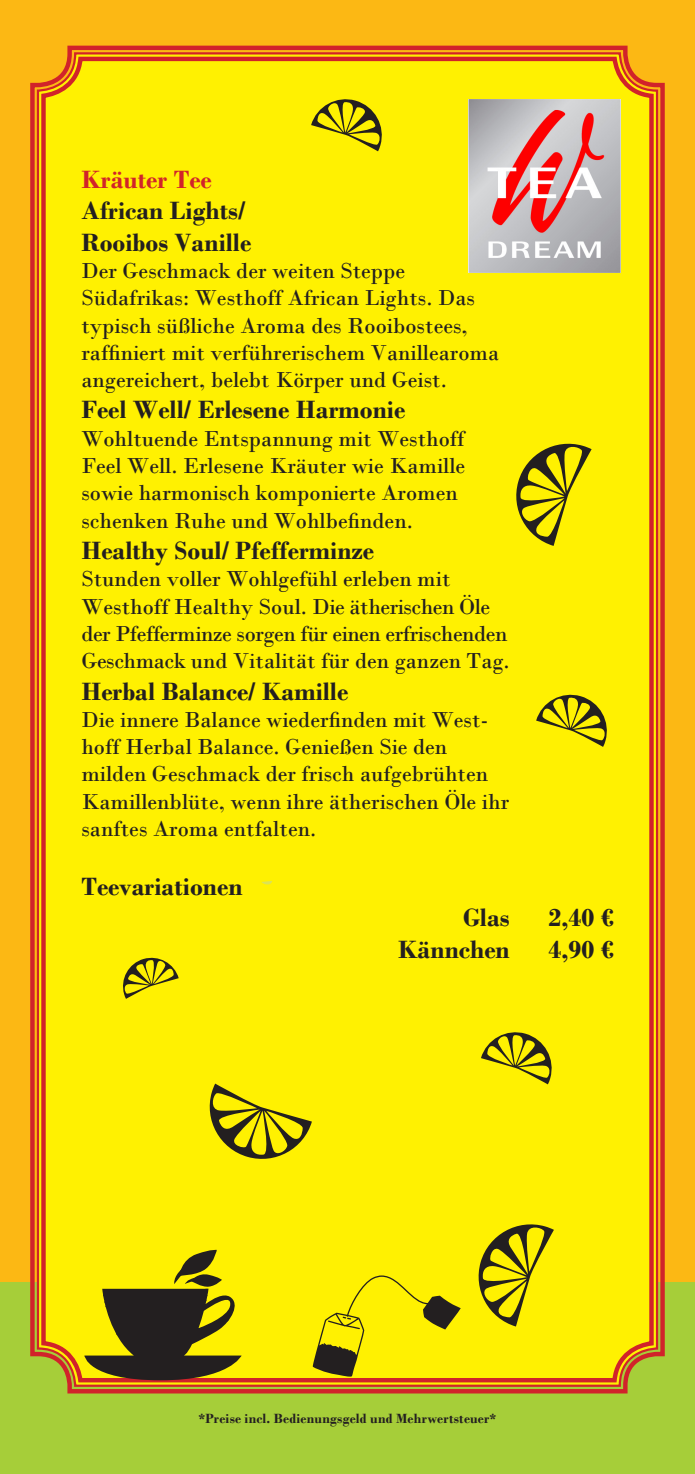
<style>
.page{position:relative;width:695px;height:1474px;background:#fff}
.page>*{position:absolute;margin:0;border:0;box-sizing:border-box;transform-origin:0 0}
.t1{font:700 26.25px "Bodoni";color:#231f20}
.t2{font:700 26.25px "Bodoni";color:#d1232a}
.t3{font:22.75px/27.3px "Bodoni";color:#231f20}
.t4{font:700 14px "Bodoni";letter-spacing:.015em;color:#231f20}
</style>
<div class="page">
<div style="left:0;top:0;width:694px;height:1413px;background:#fcb814"></div>
<div style="left:0;top:1282px;width:694px;height:191px;background:#a6ce39"></div>
<div style="left:30px;top:45px;width:635px;height:1349px;background:#fff101"></div>
<div style="left:41px;top:57px;width:612px;height:1325px;border:4px solid #d1232a;border-radius:37px"></div>
<svg style="left:261px;top:881px;width:11px;height:5px"></svg>
<svg style="left:84px;top:1248px;width:157px;height:132px;background:#918710"></svg>
<svg style="left:472px;top:1218px;width:82px;height:108px;background:#cabe08"></svg>
<img style="left:468px;top:99px;width:152px;height:173px">
<svg style="left:313px;top:1275px;width:147px;height:101px;background:#ded205"></svg>
<svg style="left:510px;top:438px;width:81px;height:108px;background:#c9be08"></svg>
<svg style="left:204px;top:1083px;width:108px;height:81px;background:#c9be08"></svg>
<svg style="left:311px;top:95px;width:75px;height:56px;background:#cabe08"></svg>
<svg style="left:536px;top:690px;width:74px;height:57px;background:#cabe08"></svg>
<svg style="left:120px;top:954px;width:59px;height:44px;background:#c9be08"></svg>
<svg style="left:481px;top:1028px;width:74px;height:56px;background:#c9bd08"></svg>
<p class="t2" style="left:81px;top:163px;width:132px">Kräuter Tee</p>
<p class="t1" style="left:81px;top:195px;width:165px">African Lights/</p>
<p class="t1" style="left:81px;top:226px;width:171px">Rooibos Vanille</p>
<p class="t3" style="left:81px;top:257px;width:419px">Der Geschmack der weiten Steppe Südafrikas: Westhoff African Lights. Das typisch süßliche Aroma des Rooibostees, raffiniert mit verführerischem Vanillearoma angereichert, belebt Körper und Geist.</p>
<p class="t1" style="left:81px;top:394px;width:325px">Feel Well/ Erlesene Harmonie</p>
<p class="t3" style="left:81px;top:425px;width:385px">Wohltuende Entspannung mit Westhoff Feel Well. Erlesene Kräuter wie Kamille sowie harmonisch komponierte Aromen schenken Ruhe und Wohlbefinden.</p>
<p class="t1" style="left:81px;top:535px;width:294px">Healthy Soul/ Pfefferminze</p>
<p class="t3" style="left:81px;top:565px;width:430px">Stunden voller Wohlgefühl erleben mit Westhoff Healthy Soul. Die ätherischen Öle der Pfefferminze sorgen für einen erfrischenden Geschmack und Vitalität für den ganzen Tag.</p>
<p class="t1" style="left:81px;top:675px;width:268px">Herbal Balance/ Kamille</p>
<p class="t3" style="left:81px;top:706px;width:429px">Die innere Balance wiederfinden mit West&shy;hoff Herbal Balance. Genießen Sie den milden Geschmack der frisch aufgebrühten Kamillenblüte, wenn ihre ätherischen Öle ihr sanftes Aroma entfalten.</p>
<p class="t1" style="left:81px;top:870px;width:163px">Teevariationen</p>
<p class="t1" style="left:463px;top:902px;width:48px">Glas</p>
<p class="t1" style="left:398px;top:933px;width:113px">Kännchen</p>
<p class="t1" style="left:548px;top:902px;width:66px">2,40 €</p>
<p class="t1" style="left:548px;top:933px;width:66px">4,90 €</p>
<p class="t4" style="left:199px;top:1409px;width:299px">*Preise incl. Bedienungsgeld und Mehrwertsteuer*</p>
</div>
